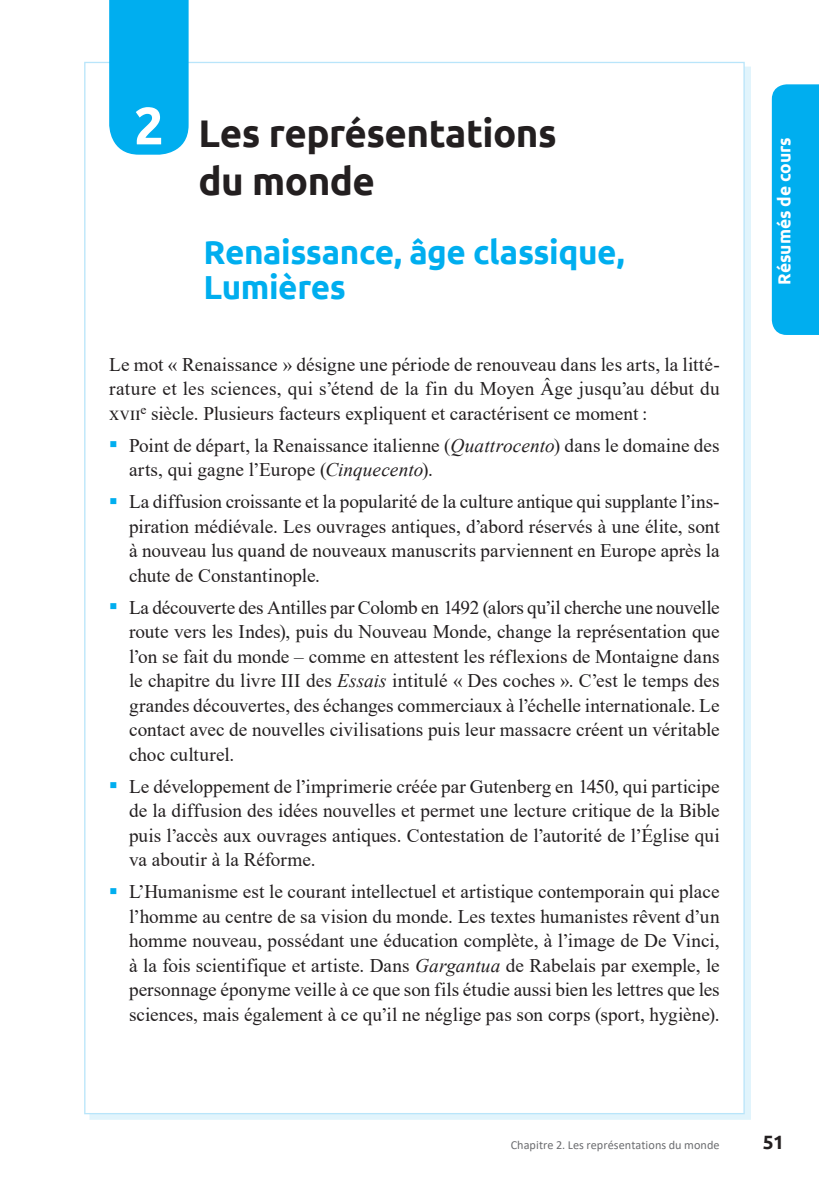
<style>
.page{position:relative;width:819px;height:1191px;background:#fff}
.page>*{position:absolute;margin:0;border:0;box-sizing:border-box;transform-origin:0 0}
.t1{font:700 38.5px/48.1px "Ubuntu";letter-spacing:-.015em;color:#231f20}
.t2{font:700 33.25px/35px "Ubuntu";letter-spacing:-.015em;color:#00aeef}
.t3{font:19.25px/24.5px "Times New Roman";color:#231f20;text-align:justify}
.t4{font:700 19.25px "Ubuntu";color:#231f20}
.t5{font:700 17.5px "Ubuntu";letter-spacing:-.005em;color:#fff}
.t6{font:12.25px "Calibri";letter-spacing:.005em;color:#6c6d70}
.s1{font-size:52.5px;color:#fff}
.s2{font-style:italic}
</style>
<div class="page">
<div style="left:84px;top:62px;width:660px;height:1052px;background:#fff;border:1px solid #b9e5fa"></div>
<div style="left:109px;top:0;width:80px;height:155px;background:#00aeef"></div>
<svg style="left:771px;top:84px;width:48px;height:251px;background:#0fb2ef"></svg>
<h1 class="t1" style="left:198px;top:109px;width:359px;text-indent:-65px"><span class="s1">2</span> Les représentations du monde</h1>
<h2 class="t2" style="left:203px;top:234px;width:422px">Renaissance, âge classique,<br>Lumières</h2>
<p class="t3" style="left:109px;top:351px;width:612px">Le mot « Renaissance » désigne une période de renouveau dans les arts, la litté&shy;rature et les sciences, qui s’étend de la fin du Moyen Âge jusqu’au début du xvii<sup>e</sup> siècle. Plusieurs facteurs expliquent et caractérisent ce moment :</p>
<p class="t3" style="left:129px;top:432px;width:592px">Point de départ, la Renaissance italienne (<span class="s2">Quattrocento</span>) dans le domaine des arts, qui gagne l’Europe (<span class="s2">Cinquecento</span>).</p>
<p class="t3" style="left:129px;top:488px;width:592px">La diffusion croissante et la popularité de la culture antique qui supplante l’ins&shy;piration médiévale. Les ouvrages antiques, d’abord réservés à une élite, sont à nouveau lus quand de nouveaux manuscrits parviennent en Europe après la chute de Constantinople.</p>
<p class="t3" style="left:129px;top:594px;width:592px">La découverte des Antilles par Colomb en 1492 (alors qu’il cherche une nouvelle route vers les Indes), puis du Nouveau Monde, change la représentation que l’on se fait du monde – comme en attestent les réflexions de Montaigne dans le chapitre du livre III des <span class="s2">Essais</span> intitulé « Des coches ». C’est le temps des grandes découvertes, des échanges commerciaux à l’échelle internationale. Le contact avec de nouvelles civilisations puis leur massacre créent un véritable choc culturel.</p>
<p class="t3" style="left:129px;top:773px;width:592px">Le développement de l’imprimerie créée par Gutenberg en 1450, qui participe de la diffusion des idées nouvelles et permet une lecture critique de la Bible puis l’accès aux ouvrages antiques. Contestation de l’autorité de l’Église qui va aboutir à la Réforme.</p>
<p class="t3" style="left:129px;top:878px;width:592px">L’Humanisme est le courant intellectuel et artistique contemporain qui place l’homme au centre de sa vision du monde. Les textes humanistes rêvent d’un homme nouveau, possédant une éducation complète, à l’image de De Vinci, à la fois scientifique et artiste. Dans <span class="s2">Gargantua</span> de Rabelais par exemple, le personnage éponyme veille à ce que son fils étudie aussi bien les lettres que les sciences, mais également à ce qu’il ne néglige pas son corps (sport, hygiène).</p>
<p class="t5" style="left:773px;top:285px;width:149px;rotate:-90deg">Résumés de cours</p>
<p class="t6" style="left:510px;top:1136px;width:210px">Chapitre 2. Les représentations du monde</p>
<p class="t4" style="left:762px;top:1130px;width:23px">51</p>
</div>
